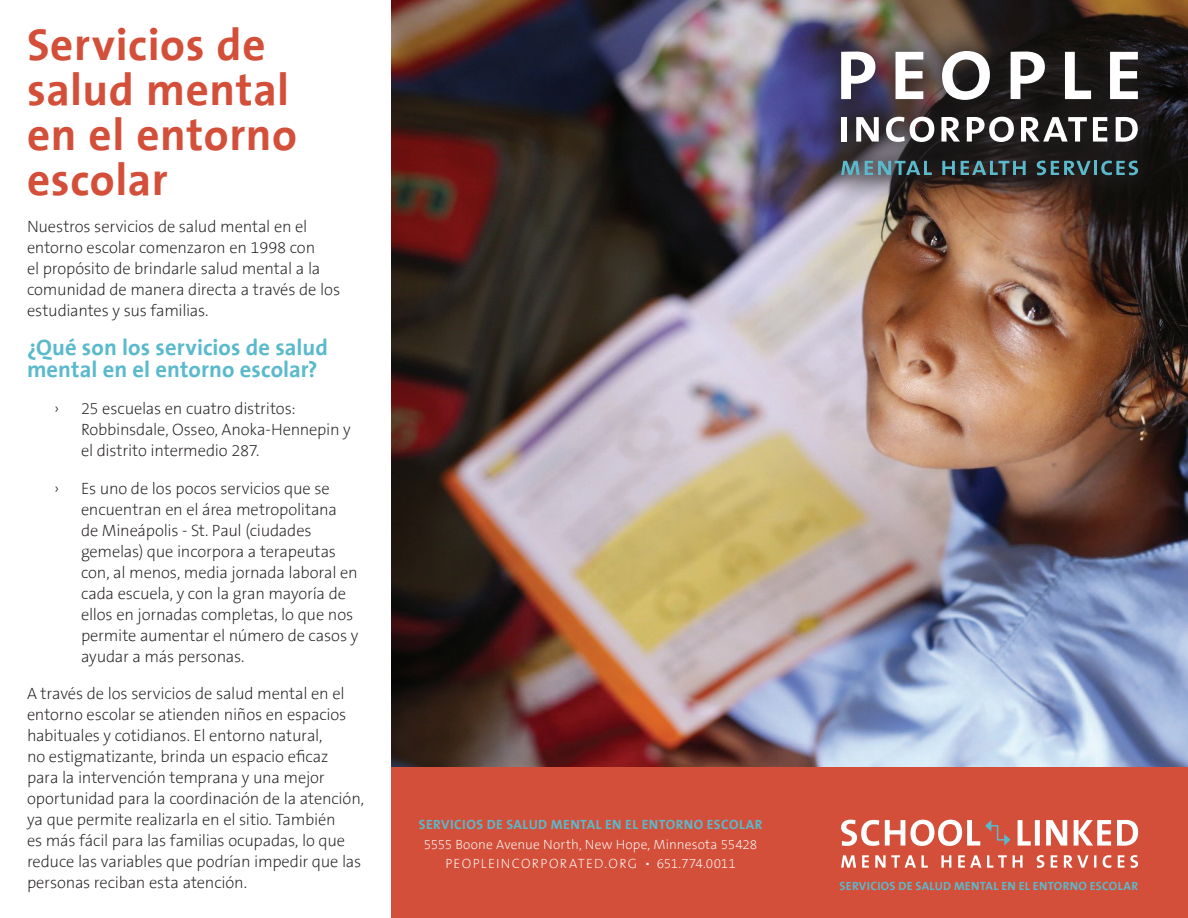
<style>
.page{position:relative;width:1188px;height:918px;background:#fff}
.page>*{position:absolute;margin:0;border:0;box-sizing:border-box;transform-origin:0 0}
.t1{font:45px/45px "The Sans 7 Bold Plain";letter-spacing:.015em;color:#d34f39}
.t2{font:22.5px/22.5px "The Sans 7 Bold Plain";letter-spacing:.005em;color:#5abacc}
.t3{font:200 16.5px/21px "The Sans B2";letter-spacing:-.01em;color:#231f20}
.t4{font:200 13.5px "The Sans B2";letter-spacing:.015em;color:#fff}
.t5{font:13.5px "The Sans 7 Bold Plain";letter-spacing:.035em;color:#5abacc}
.t6{font:200 13.5px "The Sans B2";letter-spacing:.095em;color:#fff}
.t7{font:12px "The Sans 7 Bold Plain";letter-spacing:.025em;color:#5abacc}
</style>
<div class="page">
<img style="left:392px;top:0;width:796px;height:768px">
<div style="left:392px;top:768px;width:796px;height:150px;background:#d34f39"></div>
<div style="left:812px;top:22px;width:355px;height:182px;background:#231f20;opacity:.75"></div>
<svg style="left:841px;top:52px;width:34px;height:47px"></svg>
<svg style="left:896px;top:52px;width:27px;height:47px"></svg>
<svg style="left:942px;top:51px;width:48px;height:49px"></svg>
<svg style="left:1011px;top:52px;width:34px;height:47px"></svg>
<svg style="left:1065px;top:52px;width:26px;height:47px"></svg>
<svg style="left:1110px;top:52px;width:28px;height:47px"></svg>
<div style="left:842px;top:117px;width:5px;height:25px;background:#fff"></div>
<svg style="left:856px;top:117px;width:23px;height:25px"></svg>
<svg style="left:886px;top:117px;width:48px;height:25px"></svg>
<svg style="left:941px;top:117px;width:19px;height:25px"></svg>
<svg style="left:967px;top:117px;width:47px;height:25px"></svg>
<svg style="left:1021px;top:117px;width:66px;height:25px"></svg>
<svg style="left:1093px;top:117px;width:14px;height:25px"></svg>
<svg style="left:1116px;top:117px;width:22px;height:25px"></svg>
<svg style="left:841px;top:161px;width:91px;height:14px"></svg>
<svg style="left:942px;top:161px;width:13px;height:14px"></svg>
<svg style="left:961px;top:161px;width:65px;height:14px"></svg>
<svg style="left:1037px;top:161px;width:54px;height:14px"></svg>
<hr style="left:1094px;top:161px;width:3px;height:14px;background:#5abacc">
<svg style="left:1101px;top:161px;width:37px;height:14px"></svg>
<svg style="left:841px;top:855px;width:297px;height:13px"></svg>
<svg style="left:1018px;top:820px;width:120px;height:26px"></svg>
<svg style="left:841px;top:820px;width:170px;height:26px"></svg>
<p class="t1" style="left:27px;top:21px;width:272px">Servicios de salud mental en el entorno escolar</p>
<p class="t3" style="left:27px;top:217px;width:315px">Nuestros servicios de salud mental en el entorno escolar comenzaron en 1998 con<br>el propósito de brindarle salud mental a la comunidad de manera directa a través de los estudiantes y sus familias.</p>
<p class="t2" style="left:27px;top:335px;width:303px">¿Qué son los servicios de salud mental en el entorno escolar?</p>
<p class="t3" style="left:54px;top:399px;width:7px">›</p>
<p class="t3" style="left:81px;top:399px;width:271px">25 escuelas en cuatro distritos:<br>Robbinsdale, Osseo, Anoka-Hennepin y el distrito intermedio 287.</p>
<p class="t3" style="left:54px;top:478px;width:7px">›</p>
<p class="t3" style="left:81px;top:478px;width:279px">Es uno de los pocos servicios que se encuentran en el área metropolitana de Mineápolis - St. Paul (ciudades gemelas) que incorpora a terapeutas con, al menos, media jornada laboral en cada escuela, y con la gran mayoría de ellos en jornadas completas, lo que nos permite aumentar el número de casos y ayudar a más personas.</p>
<p class="t3" style="left:27px;top:683px;width:339px">A través de los servicios de salud mental en el entorno escolar se atienden niños en espacios habituales y cotidianos. El entorno natural,<br>no estigmatizante, brinda un espacio eficaz para la intervención temprana y una mejor oportunidad para la coordinación de la atención, ya que permite realizarla en el sitio. También<br>es más fácil para las familias ocupadas, lo que reduce las variables que podrían impedir que las personas reciban esta atención.</p>
<p class="t5" style="left:419px;top:813px;width:345px">SERVICIOS DE SALUD MENTAL EN EL ENTORNO ESCOLAR</p>
<p class="t4" style="left:424px;top:837px;width:335px">5555 Boone Avenue North, New Hope, Minnesota 55428</p>
<p class="t6" style="left:445px;top:857px;width:292px">PEOPLEINCORPORATED.ORG • 651.774.0011</p>
<p class="t7" style="left:840px;top:876px;width:300px">SERVICIOS DE SALUD MENTAL EN EL ENTORNO ESCOLAR</p>
</div>
